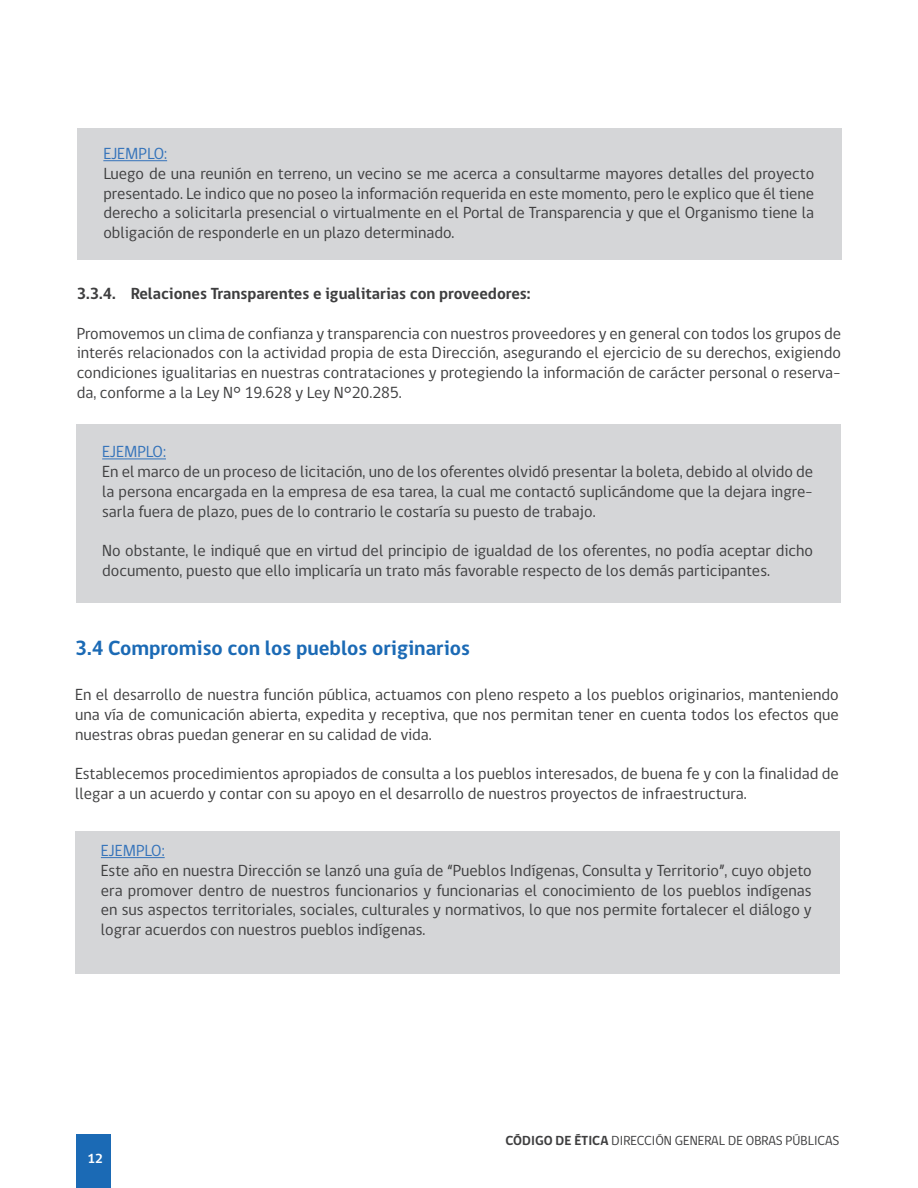
<style>
.page{position:relative;width:918px;height:1188px;background:#fff}
.page>*{position:absolute;margin:0;border:0;box-sizing:border-box;transform-origin:0 0}
.t1{font:700 21px "gob CL";color:#1b6ab5}
.t2{font:16.5px/19.8px "gob CL";color:#3e3e3f;text-align:justify}
.t3{font:700 16.5px "gob CL";color:#3e3e3f}
.t4{font:16.5px "gob CL";color:#3473ba}
.t5{font:13.5px "gob CL";color:#3e3e3f}
.t6{font:700 13.5px "gob CL";color:#fff}
.s1{font-weight:700}
</style>
<div class="page">
<div style="left:77px;top:1135px;width:34px;height:53px;background:#1b6ab5"></div>
<div style="left:76px;top:424px;width:765px;height:178px;background:#d5d6d8"></div>
<hr style="left:102px;top:459px;width:64px;height:1px;background:#3473ba">
<div style="left:77px;top:129px;width:764px;height:131px;background:#d5d6d8"></div>
<hr style="left:103px;top:160px;width:64px;height:1px;background:#3473ba">
<div style="left:75px;top:832px;width:765px;height:142px;background:#d5d6d8"></div>
<hr style="left:101px;top:857px;width:64px;height:1px;background:#3473ba">
<p class="t4" style="left:103px;top:142px;width:65px">EJEMPLO:</p>
<p class="t2" style="left:103px;top:164px;width:712px">Luego de una reunión en terreno, un vecino se me acerca a consultarme mayores detalles del proyecto presentado. Le indico que no poseo la información requerida en este momento, pero le explico que él tiene derecho a solicitarla presencial o virtualmente en el Portal de Transparencia y que el Organismo tiene la obligación de responderle en un plazo determinado.</p>
<p class="t3" style="left:77px;top:282px;width:456px">3.3.4. Relaciones Transparentes e igualitarias con proveedores:</p>
<p class="t2" style="left:77px;top:324px;width:766px">Promovemos un clima de confianza y transparencia con nuestros proveedores y en general con todos los grupos de interés relacionados con la actividad propia de esta Dirección, asegurando el ejercicio de su derechos, exigiendo condiciones igualitarias en nuestras contrataciones y protegiendo la información de carácter personal o reserva&shy;da, conforme a la Ley N° 19.628 y Ley N°20.285.</p>
<p class="t4" style="left:102px;top:440px;width:65px">EJEMPLO:</p>
<p class="t2" style="left:102px;top:462px;width:712px">En el marco de un proceso de licitación, uno de los oferentes olvidó presentar la boleta, debido al olvido de la persona encargada en la empresa de esa tarea, la cual me contactó suplicándome que la dejara ingre&shy;sarla fuera de plazo, pues de lo contrario le costaría su puesto de trabajo.</p>
<p class="t2" style="left:102px;top:541px;width:712px">No obstante, le indiqué que en virtud del principio de igualdad de los oferentes, no podía aceptar dicho documento, puesto que ello implicaría un trato más favorable respecto de los demás participantes.</p>
<p class="t1" style="left:75px;top:634px;width:397px">3.4 Compromiso con los pueblos originarios</p>
<p class="t2" style="left:75px;top:685px;width:765px">En el desarrollo de nuestra función pública, actuamos con pleno respeto a los pueblos originarios, manteniendo una vía de comunicación abierta, expedita y receptiva, que nos permitan tener en cuenta todos los efectos que nuestras obras puedan generar en su calidad de vida.</p>
<p class="t2" style="left:75px;top:764px;width:765px">Establecemos procedimientos apropiados de consulta a los pueblos interesados, de buena fe y con la finalidad de llegar a un acuerdo y contar con su apoyo en el desarrollo de nuestros proyectos de infraestructura.</p>
<p class="t4" style="left:101px;top:839px;width:65px">EJEMPLO:</p>
<p class="t2" style="left:101px;top:861px;width:712px">Este año en nuestra Dirección se lanzó una guía de “Pueblos Indígenas, Consulta y Territorio”, cuyo objeto era promover dentro de nuestros funcionarios y funcionarias el conocimiento de los pueblos indígenas en sus aspectos territoriales, sociales, culturales y normativos, lo que nos permite fortalecer el diálogo y lograr acuerdos con nuestros pueblos indígenas.</p>
<p class="t6" style="left:87px;top:1149px;width:17px">12</p>
<p class="t5" style="left:505px;top:1131px;width:336px"><span class="s1">CÓDIGO DE ÉTICA</span> DIRECCIÓN GENERAL DE OBRAS PÚBLICAS</p>
</div>
